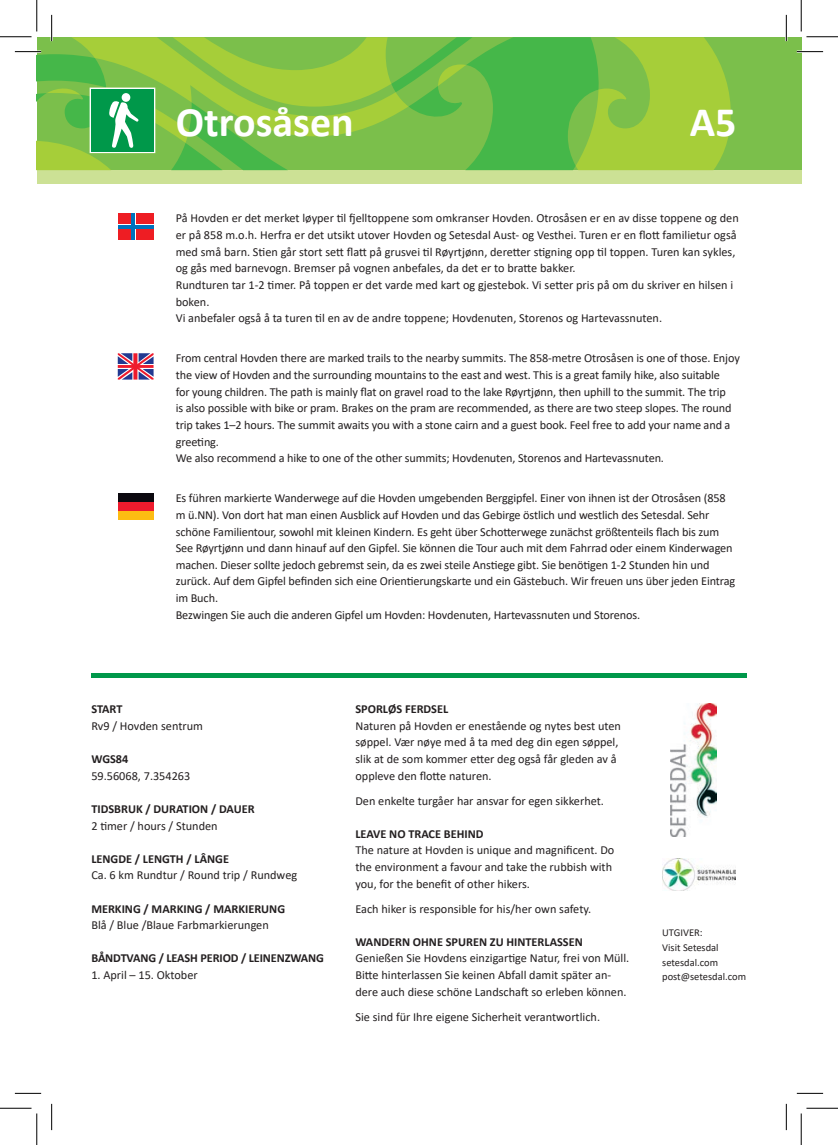
<style>
.page{position:relative;width:838px;height:1145px;background:#fff}
.page>*{position:absolute;margin:0;border:0;box-sizing:border-box;transform-origin:0 0}
.t1{font:700 42px "Calibri";color:#fff}
.t2{font:12.25px/16.6px "Calibri";letter-spacing:-.01em;color:#231f20}
.t3{font:700 12.25px "Calibri";color:#231f20}
.t4{font:10.5px "Calibri";color:#231f20}
</style>
<div class="page">
<div style="left:37px;top:159px;width:764px;height:25px;background:#cce195"></div>
<div style="left:37px;top:37px;width:764px;height:133px;background:#7bbf4b"></div>
<div style="left:118px;top:213px;width:35px;height:27px;background:#ee1d23"></div>
<hr style="left:131px;top:213px;width:4px;height:27px;background:#0072bc">
<svg style="left:118px;top:224px;width:35px;height:5px"></svg>
<hr style="left:132px;top:213px;width:3px;height:27px;background:#0072bc">
<hr style="left:118px;top:225px;width:35px;height:3px;background:#0072bc">
<svg style="left:118px;top:353px;width:35px;height:27px"></svg>
<div style="left:118px;top:493px;width:35px;height:9px;background:#0b090f"></div>
<div style="left:118px;top:502px;width:35px;height:9px;background:#ee1b2d"></div>
<div style="left:118px;top:511px;width:35px;height:8px;background:#fdbc12"></div>
<div style="left:91px;top:673px;width:655px;height:5px;background:#00984a"></div>
<img style="left:670px;top:704px;width:46px;height:133px">
<img style="left:662px;top:858px;width:73px;height:33px">
<hr style="left:796px;top:51px;width:27px;height:2px;background:#fff">
<hr style="left:785px;top:15px;width:2px;height:26px;background:#fff">
<svg style="left:796px;top:51px;width:27px;height:1px"></svg>
<svg style="left:15px;top:1093px;width:26px;height:1px"></svg>
<svg style="left:796px;top:1093px;width:27px;height:1px"></svg>
<svg style="left:15px;top:15px;width:716px;height:155px"></svg>
<svg style="left:51px;top:1104px;width:1px;height:26px"></svg>
<svg style="left:786px;top:15px;width:1px;height:26px"></svg>
<svg style="left:786px;top:1104px;width:1px;height:26px"></svg>
<hr style="left:0;top:36px;width:32px;height:2px;background:#fff">
<hr style="left:36px;top:0;width:2px;height:31px;background:#fff">
<hr style="left:0;top:36px;width:32px;height:1px;background:#000">
<hr style="left:806px;top:36px;width:31px;height:1px;background:#000">
<hr style="left:0;top:1108px;width:32px;height:1px;background:#000">
<hr style="left:806px;top:1108px;width:31px;height:1px;background:#000">
<hr style="left:36px;top:0;width:1px;height:31px;background:#000">
<hr style="left:36px;top:1113px;width:1px;height:32px;background:#000">
<hr style="left:800px;top:0;width:1px;height:31px;background:#000">
<hr style="left:800px;top:1113px;width:1px;height:32px;background:#000">
<p class="t1" style="left:176px;top:92px;width:179px">Otrosåsen</p>
<p class="t1" style="left:689px;top:93px;width:48px">A5</p>
<p class="t2" style="left:176px;top:210px;width:564px">På Hovden er det merket løyper til fjelltoppene som omkranser Hovden. Otrosåsen er en av disse toppene og den er på 858 m.o.h. Herfra er det utsikt utover Hovden og Setesdal Aust- og Vesthei. Turen er en flott familietur også med små barn. Stien går stort sett flatt på grusvei til Røyrtjønn, deretter stigning opp til toppen. Turen kan sykles, og gås med barnevogn. Bremser på vognen anbefales, da det er to bratte bakker.</p>
<p class="t2" style="left:176px;top:276px;width:559px">Rundturen tar 1-2 timer. På toppen er det varde med kart og gjestebok. Vi setter pris på om du skriver en hilsen i boken.</p>
<p class="t2" style="left:176px;top:310px;width:488px">Vi anbefaler også å ta turen til en av de andre toppene; Hovdenuten, Storenos og Hartevassnuten.</p>
<p class="t2" style="left:176px;top:350px;width:565px">From central Hovden there are marked trails to the nearby summits. The 858-metre Otrosåsen is one of those. Enjoy the view of Hovden and the surrounding mountains to the east and west. This is a great family hike, also suitable<br>for young children. The path is mainly flat on gravel road to the lake Røyrtjønn, then uphill to the summit. The trip<br>is also possible with bike or pram. Brakes on the pram are recommended, as there are two steep slopes. The round trip takes 1–2 hours. The summit awaits you with a stone cairn and a guest book. Feel free to add your name and a greeting.</p>
<p class="t2" style="left:176px;top:449px;width:489px">We also recommend a hike to one of the other summits; Hovdenuten, Storenos and Hartevassnuten.</p>
<p class="t2" style="left:176px;top:490px;width:561px">Es führen markierte Wanderwege auf die Hovden umgebenden Berggipfel. Einer von ihnen ist der Otrosåsen (858 m ü.NN). Von dort hat man einen Ausblick auf Hovden und das Gebirge östlich und westlich des Setesdal. Sehr schöne Familientour, sowohl mit kleinen Kindern. Es geht über Schotterwege zunächst größtenteils flach bis zum See Røyrtjønn und dann hinauf auf den Gipfel. Sie können die Tour auch mit dem Fahrrad oder einem Kinderwagen machen. Dieser sollte jedoch gebremst sein, da es zwei steile Anstiege gibt. Sie benötigen 1-2 Stunden hin und zurück. Auf dem Gipfel befinden sich eine Orientierungskarte und ein Gästebuch. Wir freuen uns über jeden Eintrag im Buch.</p>
<p class="t2" style="left:176px;top:606px;width:466px">Bezwingen Sie auch die anderen Gipfel um Hovden: Hovdenuten, Hartevassnuten und Storenos.</p>
<p class="t3" style="left:91px;top:700px;width:33px">START</p>
<p class="t2" style="left:91px;top:717px;width:113px">Rv9 / Hovden sentrum</p>
<p class="t3" style="left:91px;top:750px;width:38px">WGS84</p>
<p class="t2" style="left:91px;top:767px;width:100px">59.56068, 7.354263</p>
<p class="t3" style="left:91px;top:800px;width:165px">TIDSBRUK / DURATION / DAUER</p>
<p class="t2" style="left:91px;top:817px;width:128px">2 timer / hours / Stunden</p>
<p class="t3" style="left:91px;top:850px;width:139px">LENGDE / LENGTH / LÂNGE</p>
<p class="t2" style="left:91px;top:867px;width:207px">Ca. 6 km Rundtur / Round trip / Rundweg</p>
<p class="t3" style="left:91px;top:900px;width:195px">MERKING / MARKING / MARKIERUNG</p>
<p class="t2" style="left:91px;top:917px;width:179px">Blå / Blue /Blaue Farbmarkierungen</p>
<p class="t3" style="left:91px;top:950px;width:234px">BÅNDTVANG / LEASH PERIOD / LEINENZWANG</p>
<p class="t2" style="left:91px;top:966px;width:108px">1. April – 15. Oktober</p>
<p class="t3" style="left:355px;top:700px;width:94px">SPORLØS FERDSEL</p>
<p class="t2" style="left:355px;top:717px;width:267px">Naturen på Hovden er enestående og nytes best uten søppel. Vær nøye med å ta med deg din egen søppel, slik at de som kommer etter deg også får gleden av å oppleve den flotte naturen.</p>
<p class="t2" style="left:355px;top:792px;width:250px">Den enkelte turgåer har ansvar for egen sikkerhet.</p>
<p class="t3" style="left:355px;top:825px;width:130px">LEAVE NO TRACE BEHIND</p>
<p class="t2" style="left:355px;top:842px;width:260px">The nature at Hovden is unique and magnificent. Do the environment a favour and take the rubbish with you, for the benefit of other hikers.</p>
<p class="t2" style="left:355px;top:900px;width:237px">Each hiker is responsible for his/her own safety.</p>
<p class="t3" style="left:355px;top:933px;width:229px">WANDERN OHNE SPUREN ZU HINTERLASSEN</p>
<p class="t2" style="left:355px;top:950px;width:275px">Genießen Sie Hovdens einzigartige Natur, frei von Müll.<br>Bitte hinterlassen Sie keinen Abfall damit später an&shy;dere auch diese schöne Landschaft so erleben können.</p>
<p class="t2" style="left:355px;top:1008px;width:246px">Sie sind für Ihre eigene Sicherheit verantwortlich.</p>
<p class="t4" style="left:662px;top:925px;width:42px">UTGIVER:</p>
<p class="t4" style="left:662px;top:940px;width:58px">Visit Setesdal</p>
<p class="t4" style="left:662px;top:955px;width:57px">setesdal.com</p>
<p class="t4" style="left:662px;top:970px;width:85px">post@setesdal.com</p>
</div>
